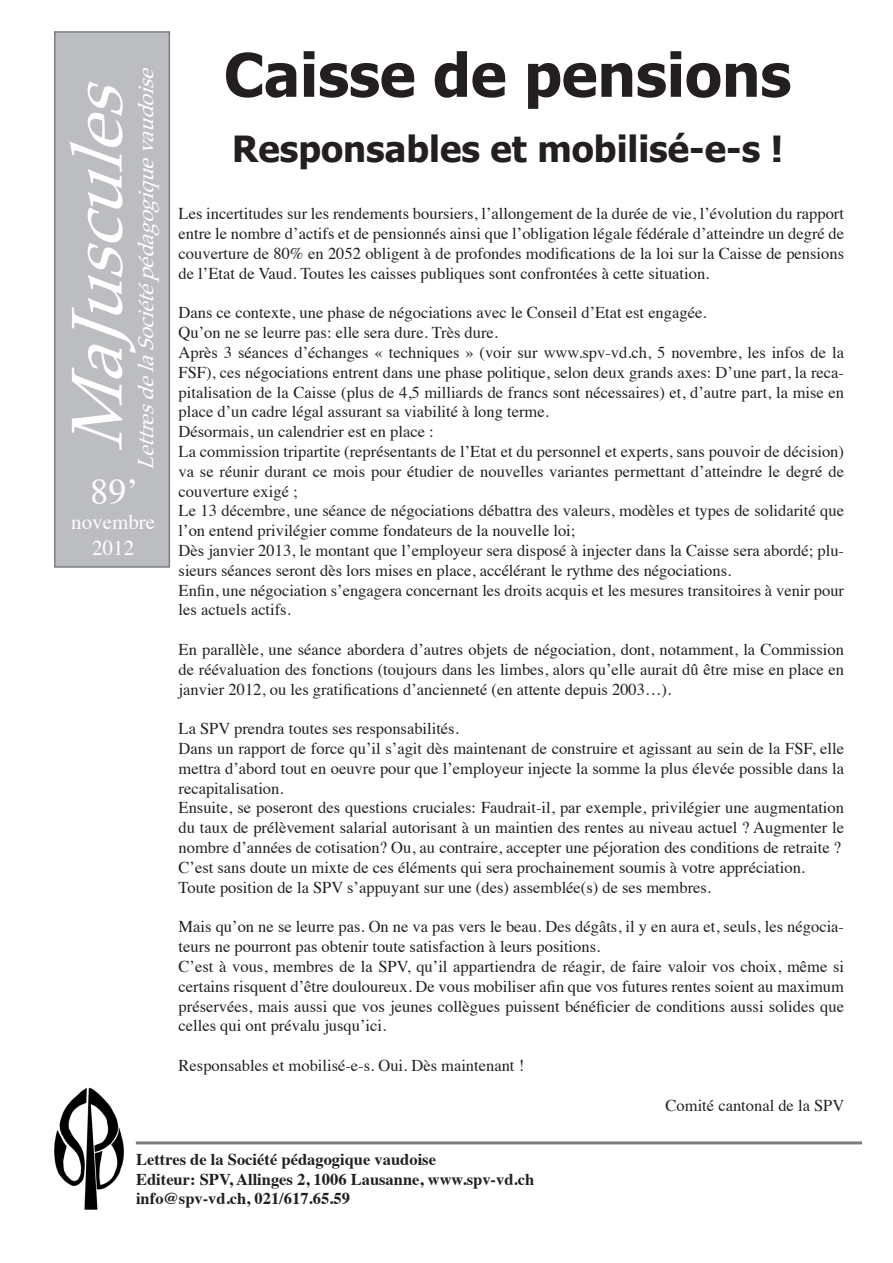
<style>
.page{position:relative;width:893px;height:1263px;background:#fff}
.page>*{position:absolute;margin:0;border:0;box-sizing:border-box;transform-origin:0 0}
.t1{font:italic 72px "Palatino";color:#fff}
.t2{font:700 60px "Tahoma";color:#231f20}
.t3{font:700 36px "Tahoma";color:#231f20}
.t4{font:36px "Times";color:#fff}
.t5{font:italic 21px "Palatino";color:#fff}
.t6{font:21px/25.2px "Times";color:#fff;text-align:center}
.t7{font:16.5px/19.8px "Times";color:#231f20}
.t8{font:700 16.5px/19.8px "Times";color:#231f20}
</style>
<div class="page">
<div style="left:54px;top:31px;width:116px;height:537px;background:#bcbdc0;border:2px solid #7b7d80"></div>
<img style="left:54px;top:1087px;width:70px;height:123px">
<div style="left:136px;top:1141px;width:726px;height:3px;background:#bcbdc0;border:2px solid #7b7d80"></div>
<h1 class="t1" style="left:69px;top:452px;width:391px;rotate:-90deg">MaJuscules</h1>
<p class="t5" style="left:138px;top:470px;width:409px;rotate:-90deg">LettresdelaSociétép édag og iquevaudoise</p>
<h3 class="t4" style="left:91px;top:479px;width:49px">89’</h3>
<p class="t6" style="left:71px;top:512px;width:85px">novembre<br>2012</p>
<h3 class="t4" style="left:91px;top:496px;width:49px">67’</h3>
<p class="t6" style="left:72px;top:529px;width:84px">février 08</p>
<h2 class="t2" style="left:224px;top:48px;width:569px">Caisse de pensions</h2>
<h3 class="t3" style="left:232px;top:132px;width:552px">Responsables et mobilisé-e-s !</h3>
<p class="t7" style="left:179px;top:206px;width:667px;text-align:justify">Les incertitudes sur les rendements boursiers, l’allongement de la durée de vie, l’évolution du rapport entre le nombre d’actifs et de pensionnés ainsi que l’obligation légale fédérale d’atteindre un degré de couverture de 80% en 2052 obligent à de profondes modifications de la loi sur la Caisse de pensions de l’Etat de Vaud. Toutes les caisses publiques sont confrontées à cette situation.</p>
<p class="t7" style="left:179px;top:302px;width:667px">Dans ce contexte, une phase de négociations avec le Conseil d’Etat est engagée.<br>Qu’on ne se leurre pas: elle sera dure. Très dure.<br>Après 3 séances d’échanges « techniques » (voir sur www.spv-vd.ch, 5 novembre, les infos de la FSF), ces négociations entrent dans une phase politique, selon deux grands axes: D’une part, la reca&shy;pitalisation de la Caisse (plus de 4,5 milliards de francs sont nécessaires) et, d’autre part, la mise en place d’un cadre légal assurant sa viabilité à long terme.<br>Désormais, un calendrier est en place :<br>La commission tripartite (représentants de l’Etat et du personnel et experts, sans pouvoir de décision) va se réunir durant ce mois pour étudier de nouvelles variantes permettant d’atteindre le degré de couverture exigé ;<br>Le 13 décembre, une séance de négociations débattra des valeurs, modèles et types de solidarité que l’on entend privilégier comme fondateurs de la nouvelle loi;<br>Dès janvier 2013, le montant que l’employeur sera disposé à injecter dans la Caisse sera abordé; plu&shy;sieurs séances seront dès lors mises en place, accélérant le rythme des négociations.<br>Enfin, une négociation s’engagera concernant les droits acquis et les mesures transitoires à venir pour les actuels actifs.</p>
<p class="t7" style="left:179px;top:638px;width:667px;text-align:justify">En parallèle, une séance abordera d’autres objets de négociation, dont, notamment, la Commission de réévaluation des fonctions (toujours dans les limbes, alors qu’elle aurait dû être mise en place en janvier 2012, ou les gratifications d’ancienneté (en attente depuis 2003…).</p>
<p class="t7" style="left:179px;top:720px;width:667px">La SPV prendra toutes ses responsabilités.<br>Dans un rapport de force qu’il s’agit dès maintenant de construire et agissant au sein de la FSF, elle mettra d’abord tout en oeuvre pour que l’employeur injecte la somme la plus élevée possible dans la recapitalisation.<br>Ensuite, se poseront des questions cruciales: Faudrait-il, par exemple, privilégier une augmentation du taux de prélèvement salarial autorisant à un maintien des rentes au niveau actuel ? Augmenter le nombre d’années de cotisation? Ou, au contraire, accepter une péjoration des conditions de retraite ?<br>C’est sans doute un mixte de ces éléments qui sera prochainement soumis à votre appréciation.<br>Toute position de la SPV s’appuyant sur une (des) assemblée(s) de ses membres.</p>
<p class="t7" style="left:179px;top:918px;width:667px">Mais qu’on ne se leurre pas. On ne va pas vers le beau. Des dégâts, il y en aura et, seuls, les négocia&shy;teurs ne pourront pas obtenir toute satisfaction à leurs positions.<br>C’est à vous, membres de la SPV, qu’il appartiendra de réagir, de faire valoir vos choix, même si certains risquent d’être douloureux. De vous mobiliser afin que vos futures rentes soient au maximum préservées, mais aussi que vos jeunes collègues puissent bénéficier de conditions aussi solides que celles qui ont prévalu jusqu’ici.</p>
<p class="t7" style="left:179px;top:1057px;width:347px">Responsables et mobilisé-e-s. Oui. Dès maintenant !</p>
<p class="t7" style="left:666px;top:1094px;width:180px">Comité cantonal de la SPV</p>
<p class="t8" style="left:136px;top:1151px;width:400px">Lettres de la Société pédagogique vaudoise<br>Editeur: SPV, Allinges 2, 1006 Lausanne, www.spv-vd.ch info@spv-vd.ch, 021/617.65.59</p>
</div>
